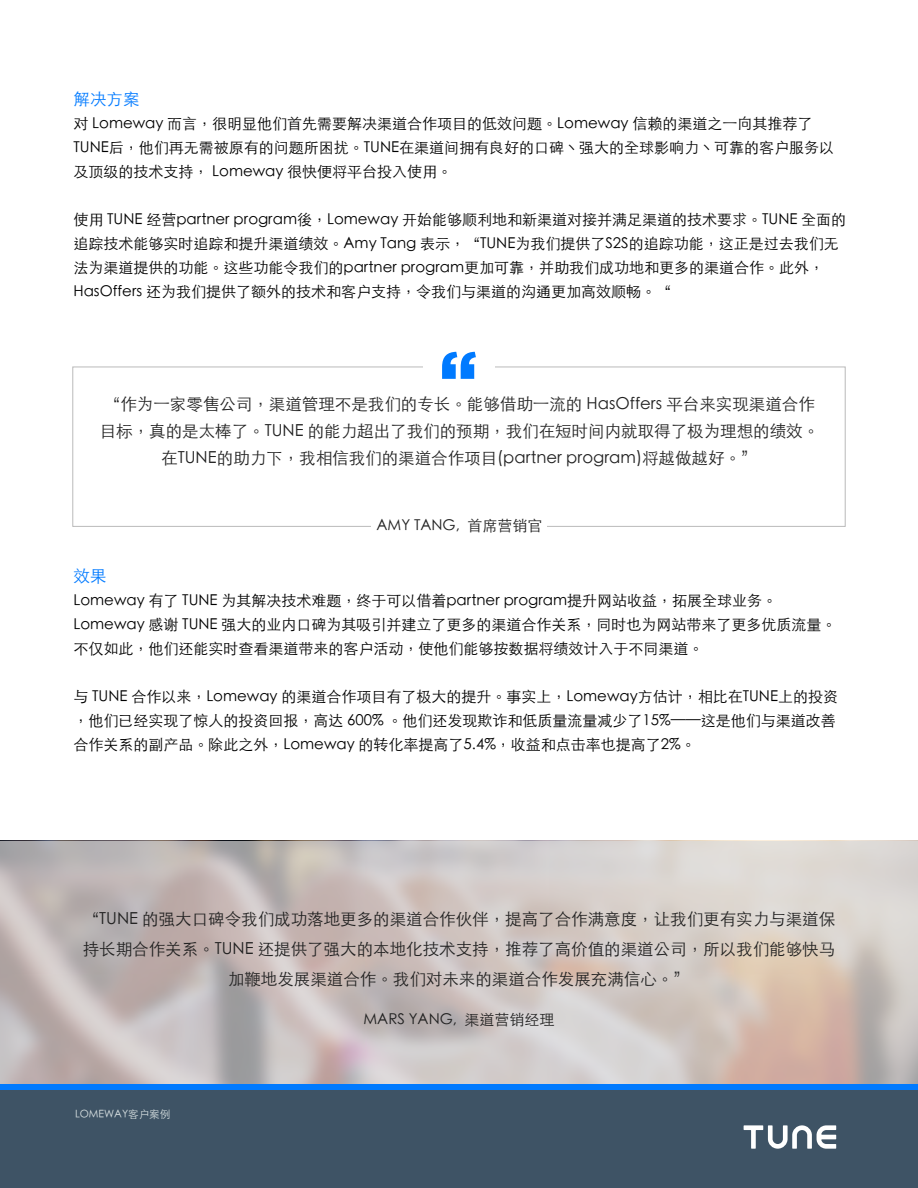
<style>
.page{position:relative;width:918px;height:1188px;background:#fff}
.page>*{position:absolute;margin:0;border:0;box-sizing:border-box;transform-origin:0 0}
.t1{font:300 16.5px/30px "ST Heiti TC";color:#212121;text-align:center}
.t2{font:300 16.5px "ST Heiti TC";color:#007aff}
.t3{font:300 15px/24px "ST Heiti TC";color:#000}
.t4{font:300 15px "ST Heiti TC";color:#212121}
.t5{font:300 10.5px "ST Heiti TC";color:#d9e1e2}
</style>
<div class="page">
<svg style="left:0;top:841px;width:918px;height:243px;background:#cbc1be"></svg>
<svg style="left:0;top:1084px;width:918px;height:7px;background:#0874e9"></svg>
<div style="left:0;top:1091px;width:918px;height:97px;background:#3e5365"></div>
<div style="left:72px;top:367px;width:774px;height:160px;border:1px solid #bababa"></div>
<div style="left:371px;top:509px;width:176px;height:34px;background:#fff"></div>
<div style="left:423px;top:351px;width:71px;height:34px;background:#fff"></div>
<svg style="left:442px;top:352px;width:34px;height:27px"></svg>
<svg style="left:744px;top:1125px;width:92px;height:24px"></svg>
<p class="t2" style="left:74px;top:85px;width:67px">解决方案</p>
<p class="t3" style="left:74px;top:110px;width:762px">对 Lomeway 而言，很明显他们首先需要解决渠道合作项目的低效问题。Lomeway 信赖的渠道之一向其推荐了<br>TUNE后，他们再无需被原有的问题所困扰。TUNE在渠道间拥有良好的口碑丶强大的全球影响力丶可靠的客户服务以及顶级的技术支持， Lomeway 很快便将平台投入使用。</p>
<p class="t3" style="left:74px;top:206px;width:774px">使用 TUNE 经营partner program後，Lomeway 开始能够顺利地和新渠道对接并满足渠道的技术要求。TUNE 全面的追踪技术能够实时追踪和提升渠道绩效。Amy Tang 表示，“TUNE为我们提供了S2S的追踪功能，这正是过去我们无法为渠道提供的功能。这些功能令我们的partner program更加可靠，并助我们成功地和更多的渠道合作。此外，HasOffers 还为我们提供了额外的技术和客户支持，令我们与渠道的沟通更加高效顺畅。“</p>
<p class="t1" style="left:100px;top:389px;width:721px;line-height:27px">“作为一家零售公司，渠道管理不是我们的专长。能够借助一流的 HasOffers 平台来实现渠道合作目标，真的是太棒了。TUNE 的能力超出了我们的预期，我们在短时间内就取得了极为理想的绩效。在TUNE的助力下，我相信我们的渠道合作项目(partner program)将越做越好。”</p>
<p class="t4" style="left:377px;top:513px;width:167px">AMY TANG, 首席营销官</p>
<p class="t2" style="left:74px;top:562px;width:34px">效果</p>
<p class="t3" style="left:74px;top:587px;width:764px">Lomeway 有了 TUNE 为其解决技术难题，终于可以借着partner program提升网站收益，拓展全球业务。<br>Lomeway 感谢 TUNE 强大的业内口碑为其吸引并建立了更多的渠道合作关系，同时也为网站带来了更多优质流量。不仅如此，他们还能实时查看渠道带来的客户活动，使他们能够按数据将绩效计入于不同渠道。</p>
<p class="t3" style="left:74px;top:683px;width:766px">与 TUNE 合作以来，Lomeway 的渠道合作项目有了极大的提升。事实上，Lomeway方估计，相比在TUNE上的投资，他们已经实现了惊人的投资回报，高达 600% 。他们还发现欺诈和低质量流量减少了15%——这是他们与渠道改善合作关系的副产品。除此之外，Lomeway 的转化率提高了5.4%，收益和点击率也提高了2%。</p>
<p class="t1" style="left:83px;top:902px;width:754px">“TUNE 的强大口碑令我们成功落地更多的渠道合作伙伴，提高了合作满意度，让我们更有实力与渠道保持长期合作关系。TUNE 还提供了强大的本地化技术支持，推荐了高价值的渠道公司，所以我们能够快马加鞭地发展渠道合作。我们对未来的渠道合作发展充满信心。”</p>
<p class="t4" style="left:363px;top:1007px;width:193px">MARS YANG, 渠道营销经理</p>
<p class="t5" style="left:75px;top:1105px;width:97px">LOMEWAY客户案例</p>
</div>
